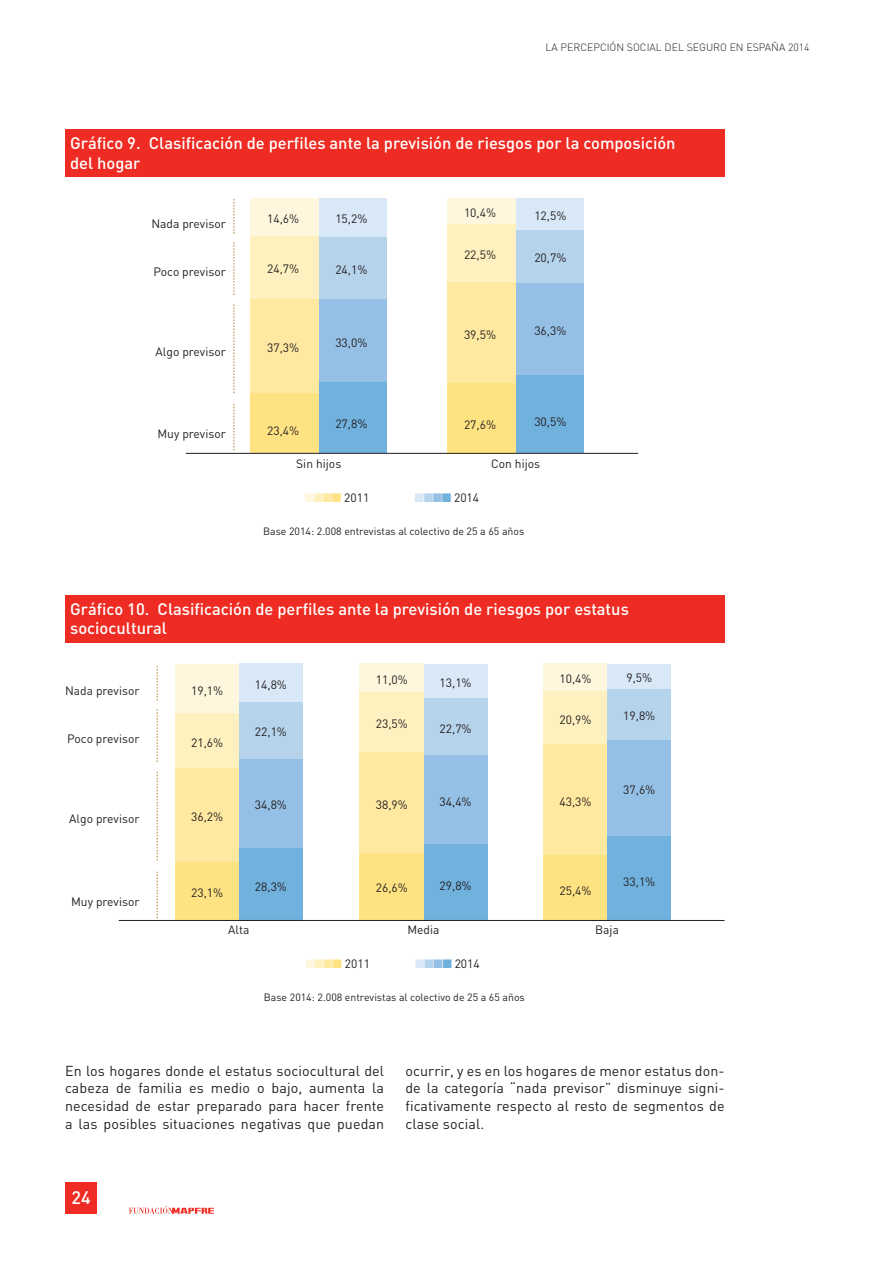
<style>
.page{position:relative;width:896px;height:1266px;background:#fff}
.page>*{position:absolute;margin:0;border:0;box-sizing:border-box;transform-origin:0 0}
.t1{font:500 18px "DI Ng";color:#fff}
.t2{font:500 16.5px/19.8px "DI Ng";color:#fff}
.t3{font:14.25px/17.7px "DI Ng";letter-spacing:.005em;color:#231f20;text-align:justify}
.t4{font:12px "DI Ng";color:#231f20}
.t5{font:10.5px "DI Ng";color:#231f20}
.t6{font:300 10.5px "DI Ng";color:#231f20}
.s1{font-family:"Tochobolo";color:#fef7de}
.s2{font-family:"Tochobolo";color:#fef1bf}
.s3{font-family:"Tochobolo";color:#ffe8a0}
.s4{font-family:"Tochobolo";color:#ffe383}
.s5{font-family:"Tochobolo";color:#d8e8f6}
.s6{font-family:"Tochobolo";color:#b6d3ec}
.s7{font-family:"Tochobolo";color:#95c0e5}
.s8{font-family:"Tochobolo";color:#71b1de}
</style>
<div class="page">
<svg style="left:129px;top:1205px;width:85px;height:8px"></svg>
<div style="left:65px;top:1181px;width:32px;height:32px;background:#ee2c23"></div>
<div style="left:65px;top:129px;width:659px;height:48px;background:#ee2c23"></div>
<div style="left:65px;top:594px;width:659px;height:48px;background:#ee2c23"></div>
<div style="left:515px;top:375px;width:68px;height:78px;background:#71b1de"></div>
<div style="left:515px;top:282px;width:68px;height:93px;background:#95c0e5"></div>
<div style="left:515px;top:229px;width:68px;height:53px;background:#b6d3ec"></div>
<div style="left:515px;top:198px;width:68px;height:31px;background:#d8e8f6"></div>
<div style="left:447px;top:383px;width:68px;height:70px;background:#ffe383"></div>
<div style="left:447px;top:281px;width:68px;height:102px;background:#ffe8a0"></div>
<div style="left:447px;top:224px;width:68px;height:57px;background:#fef1bf"></div>
<div style="left:447px;top:198px;width:68px;height:26px;background:#fef7de"></div>
<div style="left:319px;top:382px;width:68px;height:71px;background:#71b1de"></div>
<div style="left:319px;top:298px;width:68px;height:84px;background:#95c0e5"></div>
<div style="left:319px;top:236px;width:68px;height:62px;background:#b6d3ec"></div>
<div style="left:319px;top:198px;width:68px;height:38px;background:#d8e8f6"></div>
<div style="left:250px;top:393px;width:69px;height:60px;background:#ffe383"></div>
<div style="left:250px;top:298px;width:69px;height:95px;background:#ffe8a0"></div>
<div style="left:250px;top:235px;width:69px;height:63px;background:#fef1bf"></div>
<div style="left:250px;top:198px;width:69px;height:37px;background:#fef7de"></div>
<svg style="left:233px;top:199px;width:1px;height:35px"></svg>
<svg style="left:233px;top:242px;width:1px;height:53px"></svg>
<svg style="left:233px;top:304px;width:1px;height:90px"></svg>
<svg style="left:233px;top:404px;width:1px;height:47px"></svg>
<hr style="left:186px;top:453px;width:452px;height:1px;background:#231f20">
<div style="left:175px;top:861px;width:64px;height:59px;background:#ffe383"></div>
<div style="left:175px;top:767px;width:64px;height:94px;background:#ffe8a0"></div>
<div style="left:175px;top:712px;width:64px;height:55px;background:#fef1bf"></div>
<div style="left:175px;top:663px;width:64px;height:49px;background:#fef7de"></div>
<div style="left:239px;top:848px;width:63px;height:72px;background:#71b1de"></div>
<div style="left:239px;top:758px;width:63px;height:90px;background:#95c0e5"></div>
<div style="left:239px;top:702px;width:63px;height:56px;background:#b6d3ec"></div>
<div style="left:239px;top:663px;width:63px;height:39px;background:#d8e8f6"></div>
<div style="left:359px;top:852px;width:65px;height:68px;background:#ffe383"></div>
<div style="left:359px;top:751px;width:65px;height:101px;background:#ffe8a0"></div>
<div style="left:359px;top:692px;width:65px;height:59px;background:#fef1bf"></div>
<div style="left:359px;top:663px;width:65px;height:29px;background:#fef7de"></div>
<div style="left:424px;top:843px;width:63px;height:77px;background:#71b1de"></div>
<div style="left:424px;top:755px;width:63px;height:88px;background:#95c0e5"></div>
<div style="left:424px;top:697px;width:63px;height:58px;background:#b6d3ec"></div>
<div style="left:424px;top:663px;width:63px;height:34px;background:#d8e8f6"></div>
<div style="left:543px;top:854px;width:64px;height:66px;background:#ffe383"></div>
<div style="left:543px;top:744px;width:64px;height:110px;background:#ffe8a0"></div>
<div style="left:543px;top:690px;width:64px;height:54px;background:#fef1bf"></div>
<div style="left:543px;top:663px;width:64px;height:27px;background:#fef7de"></div>
<div style="left:607px;top:835px;width:63px;height:85px;background:#71b1de"></div>
<div style="left:607px;top:739px;width:63px;height:96px;background:#95c0e5"></div>
<div style="left:607px;top:688px;width:63px;height:51px;background:#b6d3ec"></div>
<div style="left:607px;top:663px;width:63px;height:25px;background:#d8e8f6"></div>
<hr style="left:119px;top:920px;width:605px;height:1px;background:#231f20">
<svg style="left:156px;top:666px;width:2px;height:35px"></svg>
<svg style="left:156px;top:709px;width:2px;height:53px"></svg>
<svg style="left:156px;top:771px;width:2px;height:90px"></svg>
<svg style="left:156px;top:871px;width:2px;height:48px"></svg>
<p class="t6" style="left:545px;top:41px;width:265px">LA PERCEPCIÓN SOCIAL DEL SEGURO EN ESPAÑA 2014</p>
<h2 class="t2" style="left:70px;top:132px;width:607px">Gráfico 9. Clasificación de perfiles ante la previsión de riesgos por la composición del hogar</h2>
<p class="t4" style="left:151px;top:216px;width:76px">Nada previsor</p>
<p class="t4" style="left:267px;top:211px;width:34px">14,6%</p>
<p class="t4" style="left:464px;top:205px;width:34px">10,4%</p>
<p class="t4" style="left:335px;top:211px;width:34px">15,2%</p>
<p class="t4" style="left:534px;top:208px;width:34px">12,5%</p>
<p class="t4" style="left:153px;top:264px;width:74px">Poco previsor</p>
<p class="t4" style="left:267px;top:261px;width:34px">24,7%</p>
<p class="t4" style="left:335px;top:262px;width:34px">24,1%</p>
<p class="t4" style="left:464px;top:247px;width:34px">22,5%</p>
<p class="t4" style="left:534px;top:251px;width:34px">20,7%</p>
<p class="t4" style="left:155px;top:344px;width:72px">Algo previsor</p>
<p class="t4" style="left:267px;top:340px;width:34px">37,3%</p>
<p class="t4" style="left:335px;top:335px;width:34px">33,0%</p>
<p class="t4" style="left:464px;top:327px;width:34px">39,5%</p>
<p class="t4" style="left:534px;top:323px;width:34px">36,3%</p>
<p class="t4" style="left:157px;top:426px;width:70px">Muy previsor</p>
<p class="t4" style="left:267px;top:423px;width:34px">23,4%</p>
<p class="t4" style="left:335px;top:416px;width:34px">27,8%</p>
<p class="t4" style="left:464px;top:417px;width:34px">27,6%</p>
<p class="t4" style="left:534px;top:414px;width:34px">30,5%</p>
<p class="t4" style="left:296px;top:456px;width:47px">Sin hijos</p>
<p class="t4" style="left:491px;top:456px;width:50px">Con hijos</p>
<p class="t4" style="left:305px;top:490px;width:66px"><span class="s1">N</span><span class="s2">N</span><span class="s3">N</span><span class="s4">N</span> 2011</p>
<p class="t4" style="left:415px;top:490px;width:66px"><span class="s5">N</span><span class="s6">N</span><span class="s7">N</span><span class="s8">N</span> 2014</p>
<p class="t5" style="left:263px;top:524px;width:262px">Base 2014: 2.008 entrevistas al colectivo de 25 a 65 años</p>
<h2 class="t2" style="left:70px;top:598px;width:560px">Gráfico 10. Clasificación de perfiles ante la previsión de riesgos por estatus sociocultural</h2>
<p class="t4" style="left:65px;top:682px;width:76px">Nada previsor</p>
<p class="t4" style="left:191px;top:682px;width:34px">19,1%</p>
<p class="t4" style="left:255px;top:677px;width:34px">14,8%</p>
<p class="t4" style="left:439px;top:675px;width:34px">13,1%</p>
<p class="t4" style="left:626px;top:670px;width:27px">9,5%</p>
<p class="t4" style="left:376px;top:672px;width:34px">11,0%</p>
<p class="t4" style="left:559px;top:671px;width:34px">10,4%</p>
<p class="t4" style="left:67px;top:731px;width:74px">Poco previsor</p>
<p class="t4" style="left:191px;top:735px;width:34px">21,6%</p>
<p class="t4" style="left:376px;top:716px;width:34px">23,5%</p>
<p class="t4" style="left:559px;top:711px;width:34px">20,9%</p>
<p class="t4" style="left:255px;top:724px;width:34px">22,1%</p>
<p class="t4" style="left:439px;top:721px;width:34px">22,7%</p>
<p class="t4" style="left:623px;top:708px;width:34px">19,8%</p>
<p class="t4" style="left:623px;top:781px;width:34px">37,6%</p>
<p class="t4" style="left:69px;top:811px;width:72px">Algo previsor</p>
<p class="t4" style="left:191px;top:809px;width:34px">36,2%</p>
<p class="t4" style="left:255px;top:797px;width:34px">34,8%</p>
<p class="t4" style="left:376px;top:796px;width:34px">38,9%</p>
<p class="t4" style="left:439px;top:794px;width:34px">34,4%</p>
<p class="t4" style="left:559px;top:794px;width:34px">43,3%</p>
<p class="t4" style="left:71px;top:893px;width:70px">Muy previsor</p>
<p class="t4" style="left:191px;top:885px;width:34px">23,1%</p>
<p class="t4" style="left:255px;top:878px;width:34px">28,3%</p>
<p class="t4" style="left:376px;top:880px;width:34px">26,6%</p>
<p class="t4" style="left:439px;top:878px;width:34px">29,8%</p>
<p class="t4" style="left:559px;top:882px;width:34px">25,4%</p>
<p class="t4" style="left:623px;top:874px;width:34px">33,1%</p>
<p class="t4" style="left:228px;top:922px;width:23px">Alta</p>
<p class="t4" style="left:407px;top:922px;width:34px">Media</p>
<p class="t4" style="left:595px;top:922px;width:25px">Baja</p>
<p class="t4" style="left:306px;top:956px;width:66px"><span class="s1">N</span><span class="s2">N</span><span class="s3">N</span><span class="s4">N</span> 2011</p>
<p class="t4" style="left:415px;top:956px;width:66px"><span class="s5">N</span><span class="s6">N</span><span class="s7">N</span><span class="s8">N</span> 2014</p>
<p class="t5" style="left:264px;top:990px;width:262px">Base 2014: 2.008 entrevistas al colectivo de 25 a 65 años</p>
<p class="t3" style="left:65px;top:1061px;width:320px">En los hogares donde el estatus sociocultural del cabeza de familia es medio o bajo, aumenta la necesidad de estar preparado para hacer frente a las posibles situaciones negativas que puedan</p>
<p class="t3" style="left:405px;top:1061px;width:320px">ocurrir, y es en los hogares de menor estatus don&shy;de la categoría “nada previsor” disminuye signi&shy;ficativamente respecto al resto de segmentos de clase social.</p>
<h1 class="t1" style="left:71px;top:1186px;width:21px">24</h1>
</div>
